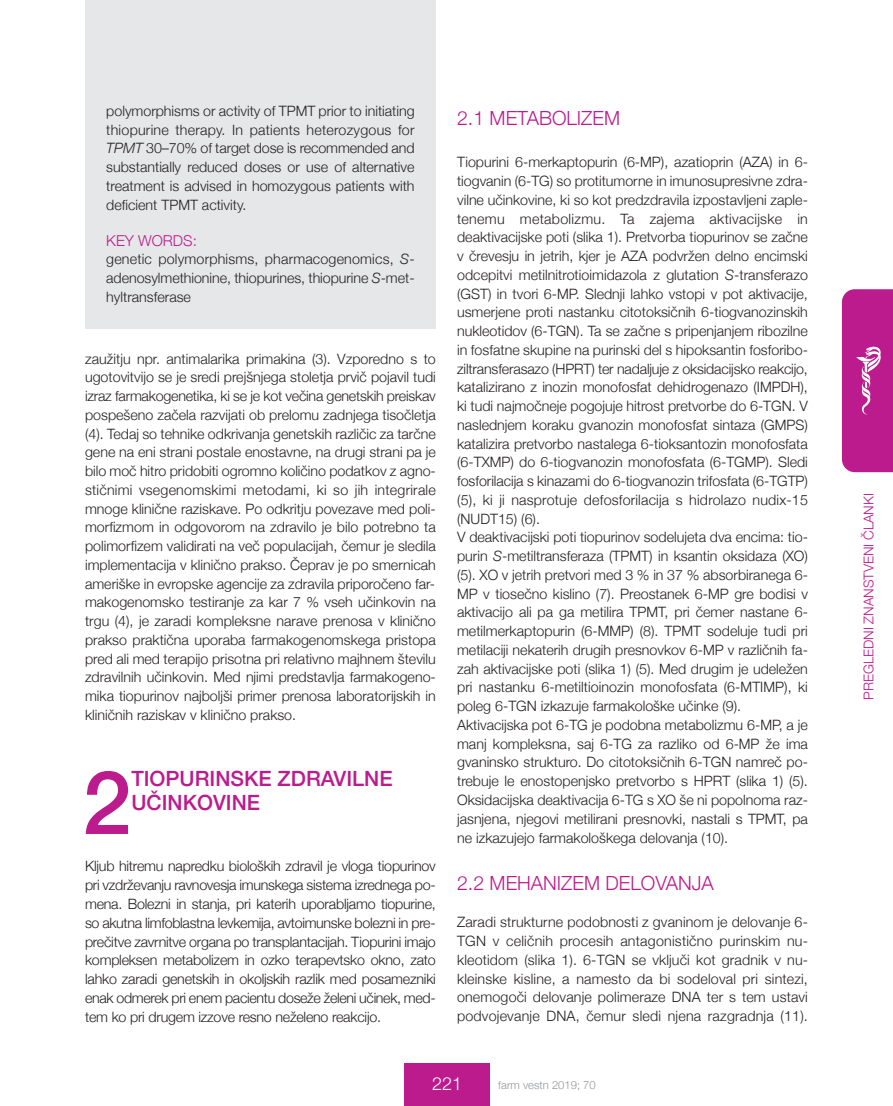
<style>
.page{position:relative;width:893px;height:1106px;background:#fff}
.page>*{position:absolute;margin:0;border:0;box-sizing:border-box;transform-origin:0 0}
.t1{font:500 88.2px "Helvetica Neue";color:#bc1b8d}
.t2{font:500 21px/24px "Helvetica Neue";color:#bc1b8d}
.t3{font:300 19.5px "Helvetica Neue";color:#bc1b8d}
.t4{font:300 18px "Helvetica Neue";color:#fff}
.t5{font:300 15px "Helvetica Neue";color:#bc1b8d}
.t6{font:300 14.25px/18.8px "Helvetica Neue";color:#231f20;text-align:justify}
.t7{font:300 13.5px "Helvetica Neue";color:#bc1b8d}
.t8{font:300 11.25px "Helvetica Neue";color:#939598}
.s1{font-style:italic}
</style>
<div class="page">
<div style="left:405px;top:1063px;width:85px;height:43px;background:#bc1b8d"></div>
<svg style="left:842px;top:289px;width:51px;height:183px"></svg>
<div style="left:85px;top:0;width:351px;height:329px;background:#e6e7e9"></div>
<p class="t6" style="left:106px;top:101px;width:310px">polymorphisms or activity of TPmT prior to initiating thiopurine therapy. In patients heterozygous for <span class="s1">TPMT</span> 30–70% of target dose is recommended and substantially reduced doses or use of alternative treatment is advised in homozygous patients with deficient TPmT activity.</p>
<p class="t5" style="left:106px;top:231px;width:92px">KEY WORDS:</p>
<p class="t6" style="left:106px;top:250px;width:310px">genetic polymorphisms, pharmacogenomics, <span class="s1">S&shy;</span>adenosylmethionine, thiopurines, thiopurine <span class="s1">S</span>-met&shy;hyltransferase</p>
<p class="t6" style="left:85px;top:349px;width:352px">zaužitju npr. antimalarika primakina (3). Vzporedno s to ugotovitvijo se je sredi prejšnjega stoletja prvič pojavil tudi izraz farmakogenetika, ki se je kot večina genetskih preiskav pospešeno začela razvijati ob prelomu zadnjega tisočletja (4). Tedaj so tehnike odkrivanja genetskih različic za tarčne gene na eni strani postale enostavne, na drugi strani pa je bilo moč hitro pridobiti ogromno količino podatkov z agno&shy;stičnimi vsegenomskimi metodami, ki so jih integrirale mnoge klinične raziskave. Po odkritju povezave med poli&shy;morfizmom in odgovorom na zdravilo je bilo potrebno ta polimorfizem validirati na več populacijah, čemur je sledila implementacija v klinično prakso. Čeprav je po smernicah ameriške in evropske agencije za zdravila priporočeno far&shy;makogenomsko testiranje za kar 7 % vseh učinkovin na trgu (4), je zaradi kompleksne narave prenosa v klinično prakso praktična uporaba farmakogenomskega pristopa pred ali med terapijo prisotna pri relativno majhnem številu zdravilnih učinkovin. med njimi predstavlja farmakogeno&shy;mika tiopurinov najboljši primer prenosa laboratorijskih in kliničnih raziskav v klinično prakso.</p>
<h1 class="t1" style="left:82px;top:748px;width:51px">2</h1>
<h2 class="t2" style="left:131px;top:766px;width:263px">TIOPURINSKE ZDRAVILNE<br>UČINKOVINE</h2>
<p class="t6" style="left:85px;top:856px;width:352px">Kljub hitremu napredku bioloških zdravil je vloga tiopurinov pri vzdrževanju ravnovesja imunskega sistema izrednega po&shy;mena. Bolezni in stanja, pri katerih uporabljamo tiopurine, so akutna limfoblastna levkemija, avtoimunske bolezni in pre&shy;prečitve zavrnitve organa po transplantacijah. Tiopurini imajo kompleksen metabolizem in ozko terapevtsko okno, zato lahko zaradi genetskih in okoljskih razlik med posamezniki enak odmerek pri enem pacientu doseže želeni učinek, med&shy;tem ko pri drugem izzove resno neželeno reakcijo.</p>
<h3 class="t3" style="left:457px;top:106px;width:164px">2.1 mETABOLIZEm</h3>
<p class="t6" style="left:457px;top:152px;width:352px;text-align:left">Tiopurini 6-merkaptopurin (6-mP), azatioprin (AZA) in 6- tiogvanin (6-TG) so protitumorne in imunosupresivne zdra&shy;vilne učinkovine, ki so kot predzdravila izpostavljeni zaple&shy;tenemu metabolizmu. Ta zajema aktivacijske in deaktivacijske poti (slika 1). Pretvorba tiopurinov se začne v črevesju in jetrih, kjer je AZA podvržen delno encimski odcepitvi metilnitrotioimidazola z glutation <span class="s1">S</span>-transferazo (GST) in tvori 6-mP. Slednji lahko vstopi v pot aktivacije, usmerjene proti nastanku citotoksičnih 6-tiogvanozinskih nukleotidov (6-TGN). Ta se začne s pripenjanjem ribozilne in fosfatne skupine na purinski del s hipoksantin fosforibo&shy;ziltransferasazo (HPRT) ter nadaljuje z oksidacijsko reakcijo, katalizirano z inozin monofosfat dehidrogenazo (ImPDH), ki tudi najmočneje pogojuje hitrost pretvorbe do 6-TGN. V naslednjem koraku gvanozin monofosfat sintaza (GmPS) katalizira pretvorbo nastalega 6-tioksantozin monofosfata (6-TXmP) do 6-tiogvanozin monofosfata (6-TGmP). Sledi fosforilacija s kinazami do 6-tiogvanozin trifosfata (6-TGTP) (5), ki ji nasprotuje defosforilacija s hidrolazo nudix-15 (NUDT15) (6).<br>V deaktivacijski poti tiopurinov sodelujeta dva encima: tio&shy;purin <span class="s1">S</span>-metiltransferaza (TPmT) in ksantin oksidaza (XO) (5). XO v jetrih pretvori med 3 % in 37 % absorbiranega 6- mP v tiosečno kislino (7). Preostanek 6-mP gre bodisi v aktivacijo ali pa ga metilira TPmT, pri čemer nastane 6- metilmerkaptopurin (6-mmP) (8). TPmT sodeluje tudi pri metilaciji nekaterih drugih presnovkov 6-mP v različnih fa&shy;zah aktivacijske poti (slika 1) (5). med drugim je udeležen pri nastanku 6-metiltioinozin monofosfata (6-mTImP), ki poleg 6-TGN izkazuje farmakološke učinke (9).<br>Aktivacijska pot 6-TG je podobna metabolizmu 6-mP, a je manj kompleksna, saj 6-TG za razliko od 6-mP že ima gvaninsko strukturo. Do citotoksičnih 6-TGN namreč po&shy;trebuje le enostopenjsko pretvorbo s HPRT (slika 1) (5).<br>Oksidacijska deaktivacija 6-TG s XO še ni popolnoma raz&shy;jasnjena, njegovi metilirani presnovki, nastali s TPmT, pa ne izkazujejo farmakološkega delovanja (10).</p>
<h3 class="t3" style="left:457px;top:871px;width:258px">2.2 mEHANIZEm DELOVANJA</h3>
<p class="t6" style="left:457px;top:912px;width:352px">Zaradi strukturne podobnosti z gvaninom je delovanje 6- TGN v celičnih procesih antagonistično purinskim nu&shy;kleotidom (slika 1). 6-TGN se vključi kot gradnik v nu&shy;kleinske kisline, a namesto da bi sodeloval pri sintezi, onemogoči delovanje polimeraze DNA ter s tem ustavi podvojevanje DNA, čemur sledi njena razgradnja (11).</p>
<p class="t4" style="left:432px;top:1072px;width:32px">221</p>
<p class="t8" style="left:498px;top:1078px;width:99px">farm vestn 2019; 70</p>
<p class="t7" style="left:860px;top:700px;width:208px;rotate:-90deg">PREGLEDNI ZNANSTVENI ČLANKI</p>
</div>
